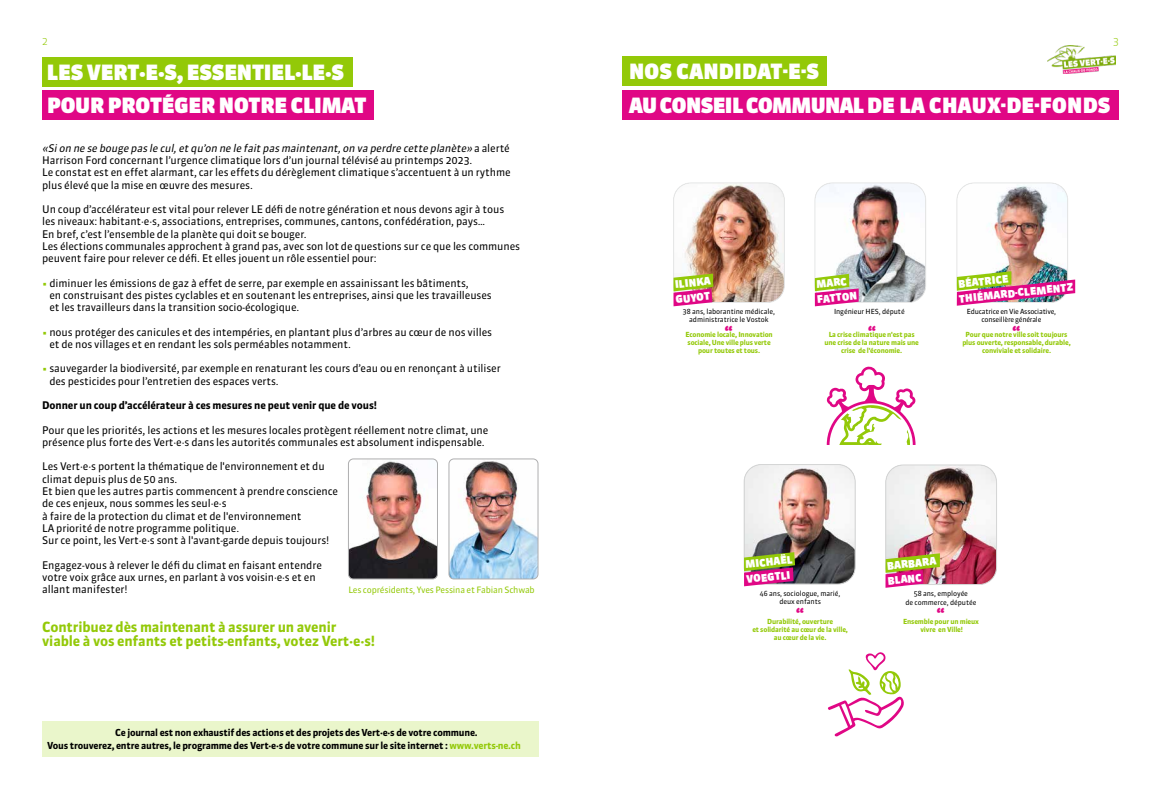
<style>
.page{position:relative;width:1161px;height:794px;background:#fff}
.page>*{position:absolute;margin:0;border:0;box-sizing:border-box;transform-origin:0 0}
.t1{font:900 21px/33.4px "Sanuk OT";letter-spacing:.01em;color:#fff}
.t2{font:900 21px/33.3px "Sanuk OT";letter-spacing:-.01em;color:#fff}
.t3{font:700 16.62px "Sanuk OT";color:#e00785}
.t4{font:700 14px/14px "Sanuk OT";letter-spacing:-.01em;color:#93c908}
.t5{font:10.5px/12.2px "Sanuk OT";letter-spacing:-.01em;color:#000}
.t6{font:900 10.5px/15px "Sanuk OT";color:#fff}
.t7{font:700 10.5px "Sanuk OT";letter-spacing:-.01em;color:#000}
.t8{font:300 10.5px "Sanuk OT";color:#93c908}
.t9{font:700 9.62px/13.1px "Sanuk OT";letter-spacing:-.02em;color:#000}
.t10{font:8.75px "Sanuk OT";letter-spacing:-.02em;color:#93c908}
.t11{font:700 7px/7.9px "Sanuk OT";letter-spacing:-.02em;color:#93c908;text-align:center}
.t12{font:7px/8.8px "Sanuk OT";letter-spacing:-.01em;color:#000;text-align:center}
.t13{font:7px/8.8px "Sanuk OT";letter-spacing:-.03em;color:#000;text-align:center}
.s1{font-style:italic}
.s2{color:#93c908}
</style>
<div class="page">
<img style="left:1047px;top:45px;width:69px;height:29px">
<div style="left:623px;top:56px;width:204px;height:30px;background:#93c908"></div>
<div style="left:623px;top:90px;width:496px;height:30px;background:#e00785"></div>
<div style="left:42px;top:721px;width:496px;height:35px;background:#eaf6cb"></div>
<div style="left:42px;top:57px;width:311px;height:30px;background:#93c908"></div>
<div style="left:42px;top:90px;width:331px;height:30px;background:#e00785"></div>
<img style="left:348px;top:459px;width:88px;height:120px">
<div style="left:348px;top:459px;width:90px;height:120px;border:1px solid #afafb0;border-radius:5px"></div>
<img style="left:449px;top:459px;width:89px;height:120px">
<div style="left:449px;top:459px;width:89px;height:120px;border:1px solid #afafb0;border-radius:5px"></div>
<img style="left:675px;top:183px;width:109px;height:119px">
<div style="left:673px;top:183px;width:111px;height:119px;border:1px solid #e8e9e9;border-radius:17px"></div>
<img style="left:957px;top:183px;width:109px;height:88px">
<div style="left:957px;top:183px;width:111px;height:119px;border:1px solid #e8e9e9;border-radius:17px"></div>
<img style="left:744px;top:464px;width:111px;height:120px">
<div style="left:744px;top:464px;width:111px;height:120px;border:1px solid #d6d7d7;border-radius:17px"></div>
<img style="left:815px;top:183px;width:111px;height:119px">
<div style="left:815px;top:183px;width:111px;height:119px;border:1px solid #e8e9e9;border-radius:17px"></div>
<svg style="left:815px;top:274px;width:43px;height:32px"></svg>
<svg style="left:673px;top:273px;width:40px;height:33px"></svg>
<img style="left:957px;top:271px;width:118px;height:35px">
<svg style="left:744px;top:552px;width:51px;height:34px;background:#ac6e55"></svg>
<img style="left:886px;top:465px;width:110px;height:119px">
<div style="left:886px;top:465px;width:110px;height:119px;border:1px solid #d6d7d7;border-radius:17px"></div>
<svg style="left:885px;top:553px;width:55px;height:35px;background:#bd835f"></svg>
<svg style="left:826px;top:366px;width:90px;height:79px"></svg>
<svg style="left:827px;top:652px;width:77px;height:84px"></svg>
<p class="t8" style="left:42px;top:35px;width:7px">2</p>
<h1 class="t2" style="left:47px;top:56px;width:321px">LES VERT·E·S, ESSENTIEL·LE·S<br>POUR PROTÉGER NOTRE CLIMAT</h1>
<p class="t5" style="left:42px;top:142px;width:470px"><span class="s1">«Sion ne se bouge pas le cul,et qu’on ne le fait pas maintenant,on va perdre cette planète»</span> a a l e r t é Harrison Ford concernant l’urgence climatique lors d’un journal télévisé au printemps 2023.<br>Le constat est en effet alarmant, car les effets du dérèglement climatique s’accentuent à un rythme plus élevé que la mise en œuvre des mesures.</p>
<p class="t5" style="left:42px;top:203px;width:479px">Un coup d’accélérateur est vital pour relever LE défi de notre génération et nous devons agir à tous les niveaux: habitant·e·s, associations, entreprises, communes, cantons, confédération, pays…<br>En bref, c’est l’ensemble de la planète qui doit se bouger.<br>Les élections communales approchent à grand pas, avec son lot de questions sur ce que les communes peuvent faire pour relever ce défi. Et elles jouent un rôle essentiel pour:</p>
<p class="t5" style="left:49px;top:277px;width:444px;text-indent:-7px"><span class="s2">•</span> diminuer les émissions de gaz à effet de serre, par exemple en assainissant les bâtiments,<br>en construisant des pistes cyclables et en soutenant les entreprises, ainsi que les travailleuses et les travailleurs dans la transition socio-écologique.</p>
<p class="t5" style="left:49px;top:326px;width:444px;text-indent:-7px"><span class="s2">•</span> nous protéger des canicules et des intempéries, en plantant plus d’arbres au cœur de nos villes et de nos villages et en rendant les sols perméables notamment.</p>
<p class="t5" style="left:49px;top:362px;width:453px;text-indent:-7px"><span class="s2">•</span> sauvegarder la biodiversité, par exemple en renaturant les cours d’eau ou en renonçant à utiliser des pesticides pour l’entretien des espaces verts.</p>
<p class="t7" style="left:42px;top:399px;width:336px">Donner un coup d’accélérateur à ces mesures ne peut venir que de vous!</p>
<p class="t5" style="left:42px;top:424px;width:448px">Pour que les priorités, les actions et les mesures locales protègent réellement notre climat, une présence plus forte des Vert·e·s dans les autorités communales est absolument indispensable.</p>
<p class="t5" style="left:42px;top:460px;width:297px">Les Vert·e·s portent la thématique de l'environnement et du climat depuis plus de 50 ans.<br>Et bien que les autres partis commencent à prendre conscience de ces enjeux, nous sommes les seul·e·s<br>à faire de la protection du climat et de l'environnement<br>LA priorité de notre programme politique.<br>Sur ce point, les Vert·e·s sont à l'avant-garde depuis toujours!</p>
<p class="t5" style="left:42px;top:558px;width:281px">Engagez-vous à relever le défi du climat en faisant entendre votre voix grâce aux urnes, en parlant à vos voisin·e·s et en allant manifester!</p>
<h3 class="t4" style="left:42px;top:619px;width:334px">Contribuez dès maintenant à assurer un avenir viable à vos enfants et petits-enfants, votez Vert·e·s!</h3>
<p class="t10" style="left:348px;top:584px;width:188px">Les coprésidents, Yves Pessina et Fabian Schwab</p>
<p class="t9" style="left:47px;top:726px;width:475px;text-indent:68px">Ce journal est non exhaustif des actions et des projets des Vert·e·s de votre commune.<br>Vous trouverez, entre autres, le programme des Vert·e·s de votre commune sur le site internet : <span class="s2">www.verts-ne.ch</span></p>
<p class="t8" style="left:1113px;top:35px;width:7px">3</p>
<h1 class="t1" style="left:629px;top:55px;width:483px">NOS CANDIDAT-E-S<br>AU CONSEIL COMMUNAL DE LA CHAUX-DE-FONDS</h1>
<p class="t6" style="left:673px;top:277px;width:38px;rotate:-6deg">ILINKA<br>GUYOT</p>
<p class="t6" style="left:815px;top:277px;width:41px;rotate:-6deg">MARC<br>FATTON</p>
<p class="t6" style="left:957px;top:276px;width:116px;rotate:-6deg">BÉATRICE<br>THIÉMARD-CLEMENTZ</p>
<p class="t12" style="left:683px;top:307px;width:94px">38 ans, laborantine médicale, administratrice le Vostok</p>
<p class="t12" style="left:834px;top:307px;width:72px">Ingénieur HES, député</p>
<p class="t13" style="left:967px;top:307px;width:91px">Educatrice en Vie Associative, conseillère générale</p>
<h2 class="t3" style="left:725px;top:321px;width:9px">“</h2>
<h2 class="t3" style="left:868px;top:321px;width:9px">“</h2>
<h2 class="t3" style="left:1012px;top:321px;width:9px">“</h2>
<p class="t11" style="left:685px;top:331px;width:89px">Economie locale, Innovation sociale, Une ville plus verte pour toutes et tous.</p>
<p class="t11" style="left:824px;top:331px;width:96px">La crise climatique n'est pas une crise de la nature mais une crise de l'économie.</p>
<p class="t11" style="left:962px;top:331px;width:110px">Pour que notre ville soit toujours plus ouverte, responsable, durable, conviviale et solidaire.</p>
<p class="t6" style="left:745px;top:557px;width:49px;rotate:-6deg">MICHAËL</p>
<p class="t6" style="left:745px;top:572px;width:46px;rotate:-6deg">VOEGTLI</p>
<p class="t12" style="left:760px;top:589px;width:82px">46 ans, sociologue, marié, deux enfants</p>
<h2 class="t3" style="left:796px;top:603px;width:9px">“</h2>
<p class="t11" style="left:752px;top:618px;width:97px">Durabilité, ouverture<br>et solidarité au cœur de la ville, au cœur de la vie.</p>
<p class="t6" style="left:885px;top:558px;width:52px;rotate:-6deg">BARBARA<br>BLANC</p>
<p class="t12" style="left:905px;top:589px;width:73px">58 ans, employée<br>de commerce, députée</p>
<h2 class="t3" style="left:937px;top:604px;width:9px">“</h2>
<p class="t11" style="left:903px;top:617px;width:77px">Ensemble pour un mieux vivre en Ville!</p>
</div>
